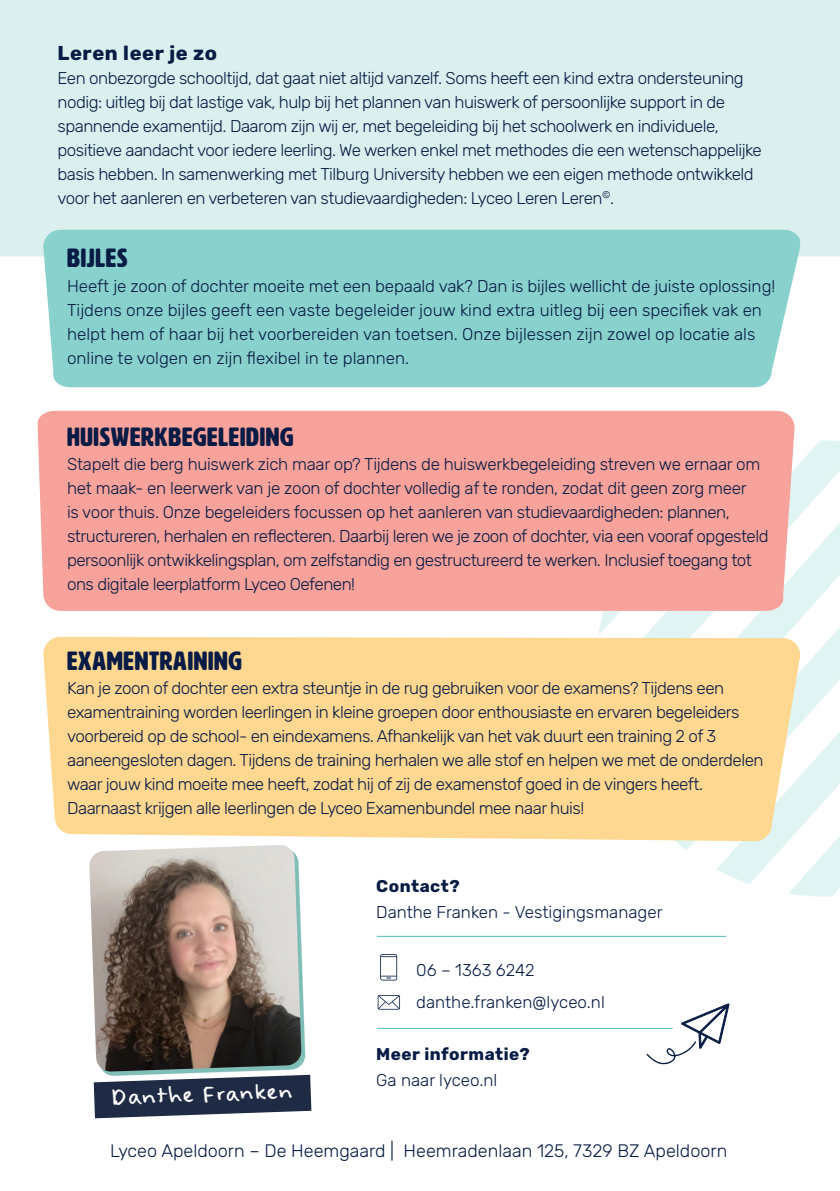
<style>
.page{position:relative;width:840px;height:1191px;background:#fff}
.page>*{position:absolute;margin:0;border:0;box-sizing:border-box;transform-origin:0 0}
.t1{font:29px "Felt Tip Woman";color:#fff}
.t2{font:26px "HWT Artz";letter-spacing:.03em;color:#071b44}
.t3{font:700 20px "Rubik";letter-spacing:.03em;color:#071b44}
.t4{font:300 18px "Rubik";color:#071b44}
.t5{font:300 17px/24px "Rubik";letter-spacing:-.03em;color:#071b44}
.t6{font:300 17px/24px "Rubik";color:#071b44}
.t7{font:700 17px "Rubik";letter-spacing:.03em;color:#071b44}
</style>
<div class="page">
<div style="left:0;top:0;width:839px;height:256px;background:#dbf0ee"></div>
<svg style="left:644px;top:454px;width:195px;height:183px;fill:#e0f4f3"></svg>
<svg style="left:598px;top:611px;width:62px;height:25px"></svg>
<svg style="left:788px;top:884px;width:51px;height:12px"></svg>
<svg style="left:660px;top:488px;width:179px;height:362px"></svg>
<svg style="left:715px;top:539px;width:124px;height:345px;fill:#e6f6f4"></svg>
<div style="left:43px;top:637px;width:756px;height:204px;background:#fed791"></div>
<div style="left:43px;top:230px;width:756px;height:157px;background:#89d1cc"></div>
<div style="left:38px;top:411px;width:756px;height:200px;background:#f7a29b"></div>
<svg style="left:380px;top:954px;width:17px;height:26px"></svg>
<svg style="left:377px;top:995px;width:23px;height:14px"></svg>
<hr style="left:377px;top:936px;width:348px;height:1px;background:#4ac1b8">
<hr style="left:377px;top:1028px;width:295px;height:1px;background:#4ac1b8">
<svg style="left:646px;top:1003px;width:83px;height:62px"></svg>
<svg style="left:94px;top:1074px;width:217px;height:44px;background:#434d62"></svg>
<svg style="left:94px;top:931px;width:211px;height:144px"></svg>
<img style="left:89px;top:845px;width:212px;height:226px">
<p class="t3" style="left:57px;top:41px;width:161px">Leren leer je zo</p>
<p class="t5" style="left:57px;top:67px;width:705px">Een onbezorgde schooltijd, dat gaat niet altijd vanzelf. Soms heeft een kind extra ondersteuning nodig: uitleg bij dat lastige vak, hulp bij het plannen van huiswerk of persoonlijke support in de spannende examentijd. Daarom zijn wij er, met begeleiding bij het schoolwerk en individuele, positieve aandacht voor iedere leerling. We werken enkel met methodes die een wetenschappelijke basis hebben. In samenwerking met Tilburg University hebben we een eigen methode ontwikkeld voor het aanleren en verbeteren van studievaardigheden: Lyceo Leren Leren<sup>©</sup>.</p>
<p class="t2" style="left:67px;top:244px;width:62px">BIJLES</p>
<p class="t6" style="left:67px;top:275px;width:709px">Heeft je zoon of dochter moeite met een bepaald vak? Dan is bijles wellicht de juiste oplossing!<br>Tijdens onze bijles geeft een vaste begeleider jouw kind extra uitleg bij een specifiek vak en helpt hem of haar bij het voorbereiden van toetsen. Onze bijlessen zijn zowel op locatie als online te volgen en zijn flexibel in te plannen.</p>
<p class="t2" style="left:67px;top:423px;width:228px">HUISWERKBEGELEIDING</p>
<p class="t5" style="left:67px;top:453px;width:702px">Stapelt die berg huiswerk zich maar op? Tijdens de huiswerkbegeleiding streven we ernaar om het maak- en leerwerk van je zoon of dochter volledig af te ronden, zodat dit geen zorg meer<br>is voor thuis. Onze begeleiders focussen op het aanleren van studievaardigheden: plannen, structureren, herhalen en reflecteren. Daarbij leren we je zoon of dochter, via een vooraf opgesteld persoonlijk ontwikkelingsplan, om zelfstandig en gestructureerd te werken. Inclusief toegang tot</p>
<p class="t5" style="left:67px;top:573px;width:289px">ons digitale leerplatform Lyceo Oefenen!</p>
<p class="t2" style="left:67px;top:647px;width:176px">EXAMENTRAINING</p>
<p class="t5" style="left:67px;top:677px;width:697px">Kan je zoon of dochter een extra steuntje in de rug gebruiken voor de examens? Tijdens een examentraining worden leerlingen in kleine groepen door enthousiaste en ervaren begeleiders voorbereid op de school- en eindexamens. Afhankelijk van het vak duurt een training 2 of 3 aaneengesloten dagen. Tijdens de training herhalen we alle stof en helpen we met de onderdelen waar jouw kind moeite mee heeft, zodat hij of zij de examenstof goed in de vingers heeft.</p>
<p class="t5" style="left:67px;top:797px;width:518px">Daarnaast krijgen alle leerlingen de Lyceo Examenbundel mee naar huis!</p>
<p class="t1" style="left:109px;top:1080px;width:185px;rotate:-2deg">Danthe Franken</p>
<p class="t7" style="left:376px;top:876px;width:85px">Contact?</p>
<p class="t6" style="left:376px;top:900px;width:288px">Danthe Franken - Vestigingsmanager</p>
<p class="t6" style="left:416px;top:954px;width:190px;line-height:32px">06 – 1363 6242 danthe.franken@lyceo.nl</p>
<p class="t7" style="left:376px;top:1044px;width:155px">Meer informatie?</p>
<p class="t6" style="left:376px;top:1068px;width:123px">Ga naar lyceo.nl</p>
<p class="t4" style="left:110px;top:1140px;width:618px">Lyceo Apeldoorn – De Heemgaard | Heemradenlaan 125, 7329 BZ Apeldoorn</p>
</div>
